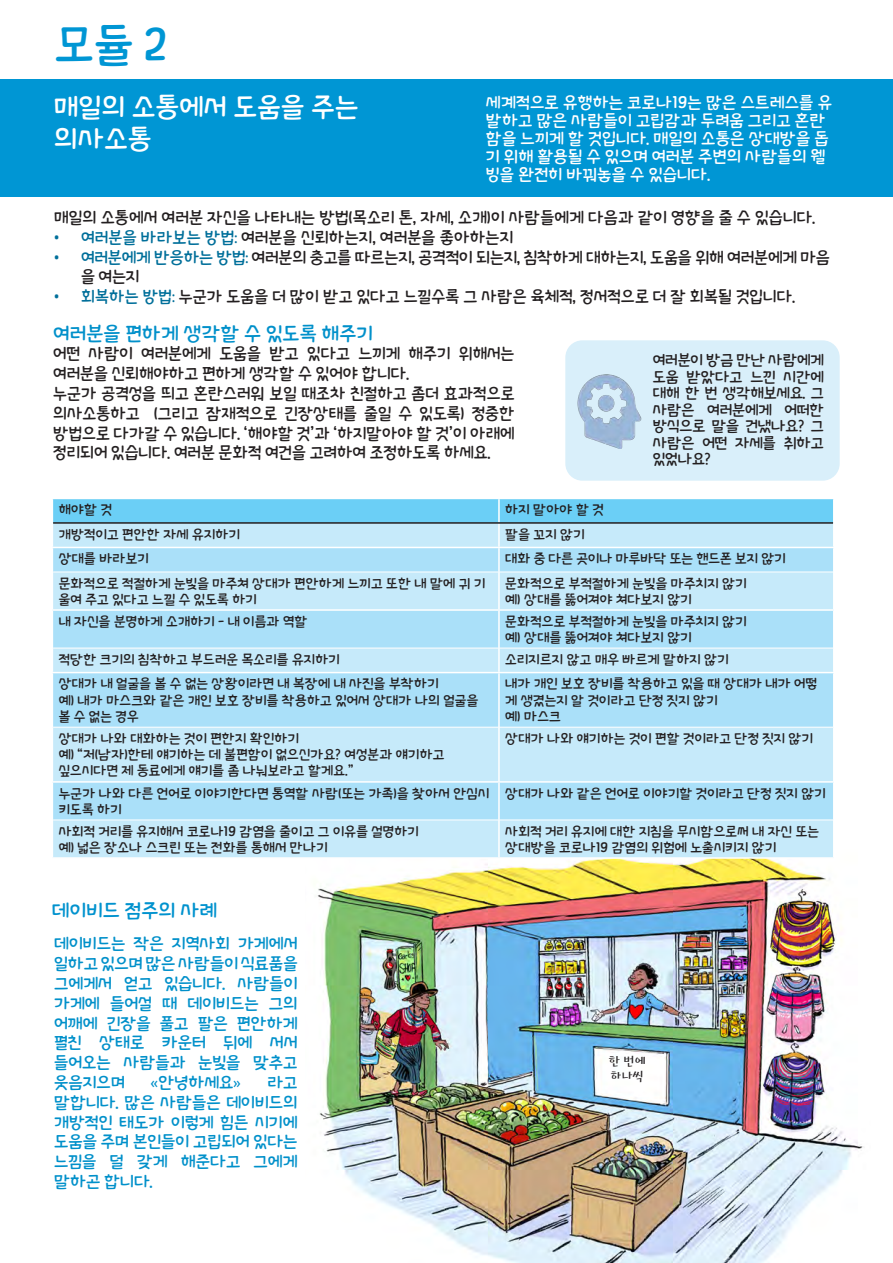
<style>
.page{position:relative;width:893px;height:1263px;background:#fff}
.page>*{position:absolute;margin:0;border:0;box-sizing:border-box;transform-origin:0 0}
.t1{font:45px "THE Alien";color:#0096d4}
.t2{font:27px "THE Alien";color:#fff}
.t3{font:19.5px "THE Alien";color:#0090ca}
.t4{font:19.5px "THE Alien";color:#0092ce}
.t5{font:16.5px/19.8px "THE Alien";letter-spacing:-.01em;color:#231f20}
.t6{font:16.5px/19.8px "THE Alien";letter-spacing:-.01em;color:#0090ca;text-align:justify}
.t7{font:16.5px/18px "THE Alien";color:#fff}
.t8{font:15px/16.5px "THE Alien";letter-spacing:-.02em;color:#231f20;text-align:justify}
.t9{font:13.5px/16.2px "THE Alien";color:#231f20}
.t10{font:13.5px "Hoon Makd R";color:#231f20}
.s1{color:#006f9a}
.s2{font-family:"Myriad Pro";color:#006f9a}
</style>
<div class="page">
<img style="left:317px;top:859px;width:547px;height:404px">
<div style="left:565px;top:340px;width:275px;height:141px;background:#d9effa;border-radius:17px"></div>
<div style="left:0;top:80px;width:893px;height:117px;background:#0096d4"></div>
<img style="left:577px;top:374px;width:65px;height:75px">
<div style="left:53px;top:821px;width:780px;height:36px;background:#c6eafa"></div>
<svg style="left:53px;top:573px;width:780px;height:247px;fill:#aae0f9"></svg>
<svg style="left:52px;top:499px;width:782px;height:73px"></svg>
<hr style="left:498px;top:572px;width:2px;height:37px;background:#fff">
<hr style="left:52px;top:609px;width:447px;height:2px;background:#fff">
<hr style="left:499px;top:609px;width:335px;height:2px;background:#fff">
<hr style="left:498px;top:611px;width:2px;height:37px;background:#fff">
<hr style="left:498px;top:648px;width:2px;height:24px;background:#fff">
<hr style="left:52px;top:672px;width:447px;height:1px;background:#fff">
<hr style="left:499px;top:672px;width:335px;height:1px;background:#fff">
<hr style="left:498px;top:673px;width:2px;height:54px;background:#fff">
<hr style="left:498px;top:727px;width:2px;height:54px;background:#fff">
<hr style="left:52px;top:781px;width:447px;height:2px;background:#fff">
<hr style="left:499px;top:781px;width:335px;height:2px;background:#fff">
<hr style="left:498px;top:783px;width:2px;height:37px;background:#fff">
<hr style="left:498px;top:820px;width:2px;height:37px;background:#fff">
<hr style="left:53px;top:522px;width:446px;height:2px;background:#231f20">
<hr style="left:499px;top:522px;width:334px;height:2px;background:#231f20">
<hr style="left:53px;top:648px;width:446px;height:1px;background:#fff">
<hr style="left:499px;top:648px;width:334px;height:1px;background:#fff">
<hr style="left:53px;top:727px;width:446px;height:1px;background:#fff">
<hr style="left:499px;top:727px;width:334px;height:1px;background:#fff">
<p class="t1" style="left:54px;top:12px;width:115px">모듈 2</p>
<p class="t2" style="left:54px;top:87px;width:306px">매일의 소통에서 도움을 주는</p>
<p class="t2" style="left:54px;top:119px;width:99px">의사소통</p>
<p class="t7" style="left:486px;top:92px;width:348px">세계적으로 유행하는 코로나19는 많은 스트레스를 유 발하고 많은 사람들이 고립감과 두려움 그리고 혼란 함을 느끼게 할 것입니다. 매일의 소통은 상대방을 돕 기 위해 활용될 수 있으며 여러분 주변의 사람들의 웰 빙을 완전히 바꿔놓을 수 있습니다.</p>
<p class="t5" style="left:54px;top:207px;width:763px">매일의 소통에서 여러분 자신을 나타내는 방법(목소리 톤, 자세, 소개)이 사람들에게 다음과 같이 영향을 줄 수 있습니다.</p>
<p class="t5" style="left:54px;top:226px;width:461px"><span class="s1">• 여러분을 바라보는 방법</span><span class="s2">:</span> 여러분을 신뢰하는지, 여러분을 좋아하는지</p>
<p class="t5" style="left:81px;top:246px;width:751px;text-indent:-27px"><span class="s1">• 여러분에게 반응하는 방법</span><span class="s2">:</span> 여러분의 충고를 따르는지, 공격적이 되는지, 침착하게 대하는지, 도움을 위해 여러분에게 마음 을 여는지</p>
<p class="t5" style="left:54px;top:286px;width:743px"><span class="s1">• 회복하는 방법</span><span class="s2">:</span> 누군가 도움을 더 많이 받고 있다고 느낄수록 그 사람은 육체적, 정서적으로 더 잘 회복될 것입니다.</p>
<p class="t3" style="left:53px;top:319px;width:321px">여러분을 편하게 생각할 수 있도록 해주기</p>
<p class="t5" style="left:53px;top:343px;width:463px">어떤 사람이 여러분에게 도움을 받고 있다고 느끼게 해주기 위해서는 여러분을 신뢰해야하고 편하게 생각할 수 있어야 합니다.</p>
<p class="t5" style="left:53px;top:383px;width:463px;text-align:justify">누군가 공격성을 띄고 혼란스러워 보일 때조차 친절하고 좀더 효과적으로 의사소통하고 (그리고 잠재적으로 긴장상태를 줄일 수 있도록) 정중한 방법으로 다가갈 수 있습니다. ‘해야할 것’과 ‘하지말아야 할 것’이 아래에 정리되어 있습니다. 여러분 문화적 여건을 고려하여 조정하도록 하세요.</p>
<p class="t8" style="left:652px;top:351px;width:173px">여러분이 방금 만난 사람에게 도움 받았다고 느낀 시간에 대해 한 번 생각해보세요. 그 사람은 여러분에게 어떠한 방식으로 말을 건냈나요? 그 사람은 어떤 자세를 취하고 있었나요?</p>
<p class="t9" style="left:58px;top:501px;width:55px">해야할 것</p>
<p class="t9" style="left:505px;top:501px;width:100px">하지 말아야 할 것</p>
<p class="t9" style="left:58px;top:525px;width:183px">개방적이고 편안한 자세 유지하기</p>
<p class="t9" style="left:505px;top:525px;width:81px">팔을 꼬지 않기</p>
<p class="t9" style="left:58px;top:550px;width:92px">상대를 바라보기</p>
<p class="t9" style="left:505px;top:550px;width:282px">대화 중 다른 곳이나 마루바닥 또는 핸드폰 보지 않기</p>
<p class="t9" style="left:58px;top:574px;width:428px">문화적으로 적절하게 눈빛을 마주쳐 상대가 편안하게 느끼고 또한 내 말에 귀 기 울여 주고 있다고 느낄 수 있도록 하기</p>
<p class="t9" style="left:505px;top:574px;width:243px">문화적으로 부적절하게 눈빛을 마주치지 않기</p>
<p class="t9" style="left:505px;top:591px;width:188px">예) 상대를 뚫어져야 쳐다보지 않기</p>
<p class="t9" style="left:58px;top:612px;width:251px">내 자신을 분명하게 소개하기 - 내 이름과 역할</p>
<p class="t9" style="left:505px;top:612px;width:243px">문화적으로 부적절하게 눈빛을 마주치지 않기</p>
<p class="t9" style="left:505px;top:629px;width:188px">예) 상대를 뚫어져야 쳐다보지 않기</p>
<p class="t9" style="left:58px;top:650px;width:283px">적당한 크기의 침착하고 부드러운 목소리를 유지하기</p>
<p class="t9" style="left:505px;top:650px;width:225px">소리지르지 않고 매우 빠르게 말하지 않기</p>
<p class="t9" style="left:58px;top:675px;width:382px">상대가 내 얼굴을 볼 수 없는 상황이라면 내 복장에 내 사진을 부착하기</p>
<p class="t9" style="left:58px;top:691px;width:421px">예) 내가 마스크와 같은 개인 보호 장비를 착용하고 있어서 상대가 나의 얼굴을 볼 수 없는 경우</p>
<p class="t9" style="left:505px;top:675px;width:313px">내가 개인 보호 장비를 착용하고 있을 때 상대가 내가 어떻 게 생겼는지 알 것이라고 단정 짓지 않기</p>
<p class="t9" style="left:505px;top:707px;width:57px">예) 마스크</p>
<p class="t9" style="left:58px;top:730px;width:242px">상대가 나와 대화하는 것이 편한지 확인하기</p>
<p class="t9" style="left:58px;top:746px;width:387px">예) “저(남자)한테 얘기하는 데 불편함이 없으신가요? 여성분과 얘기하고 싶으시다면 제 동료에게 얘기를 좀 나눠보라고 할게요.”</p>
<p class="t9" style="left:505px;top:730px;width:309px">상대가 나와 얘기하는 것이 편할 것이라고 단정 짓지 않기</p>
<p class="t9" style="left:58px;top:784px;width:432px">누군가 나와 다른 언어로 이야기한다면 통역할 사람(또는 가족)을 찾아서 안심시 키도록 하기</p>
<p class="t9" style="left:505px;top:784px;width:322px">상대가 나와 같은 언어로 이야기할 것이라고 단정 짓지 않기</p>
<p class="t9" style="left:58px;top:822px;width:362px">사회적 거리를 유지해서 코로나19 감염을 줄이고 그 이유를 설명하기</p>
<p class="t9" style="left:58px;top:839px;width:271px">예) 넓은 장소나 스크린 또는 전화를 통해서 만나기</p>
<p class="t9" style="left:505px;top:822px;width:316px">사회적 거리 유지에 대한 지침을 무시함으로써 내 자신 또는 상대방을 코로나19 감염의 위험에 노출시키지 않기</p>
<p class="t4" style="left:52px;top:896px;width:167px">데이비드 점주의 사례</p>
<p class="t6" style="left:54px;top:933px;width:245px">데이비드는 작은 지역사회 가게에서 일하고 있으며 많은 사람들이 식료품을 그에게서 얻고 있습니다. 사람들이 가게에 들어설 때 데이비드는 그의 어깨에 긴장을 풀고 팔은 편안하게 펼친 상태로 카운터 뒤에 서서 들어오는 사람들과 눈빛을 맞추고 웃음지으며</p>
<p class="t6" style="left:150px;top:1071px;width:92px">«안녕하세요»</p>
<p class="t6" style="left:54px;top:1071px;width:245px;text-indent:213px">라고 말합니다. 많은 사람들은 데이비드의 개방적인 태도가 이렇게 힘든 시기에 도움을 주며 본인들이 고립되어 있다는 느낌을 덜 갖게 해준다고 그에게 말하곤 합니다.</p>
<p class="t10" style="left:609px;top:1055px;width:38px">한 번에</p>
<p class="t10" style="left:611px;top:1070px;width:34px">하나씩</p>
</div>
